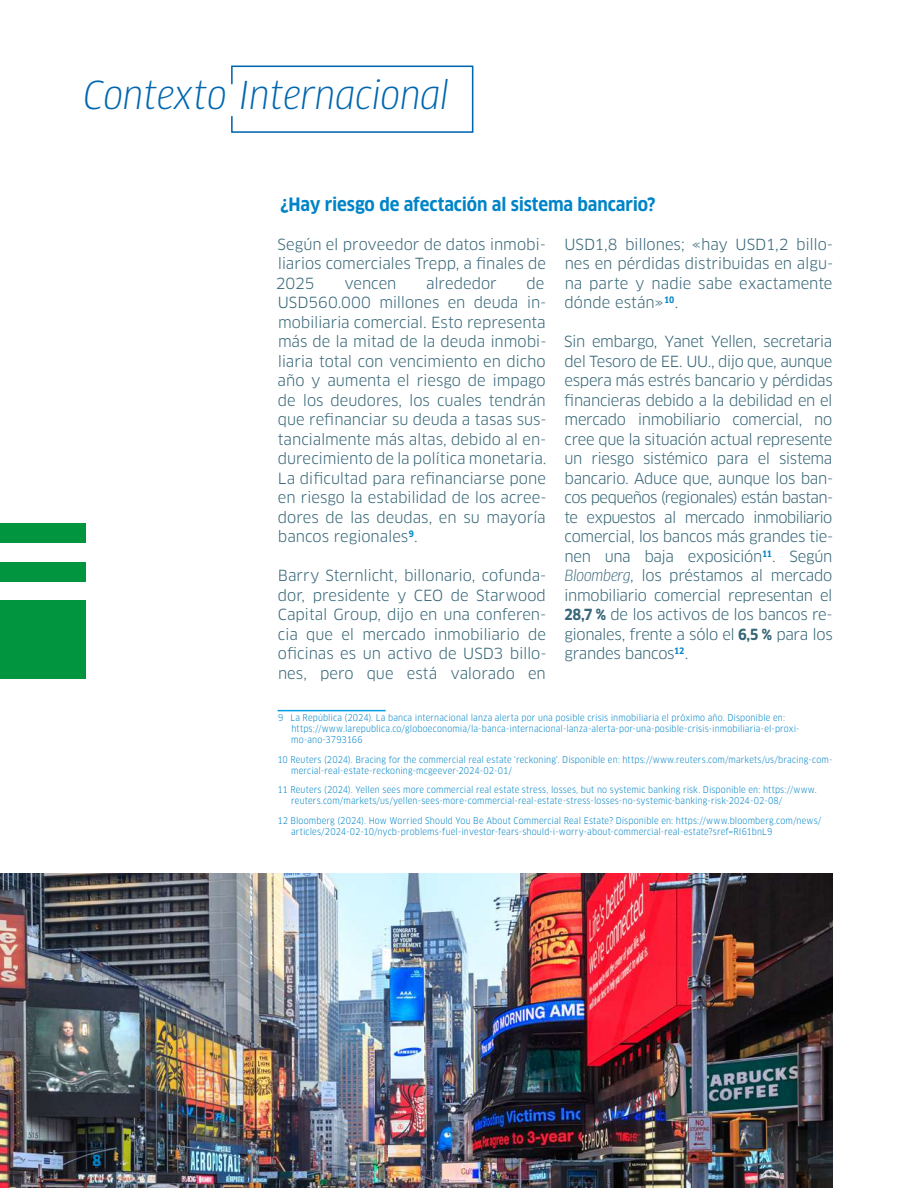
<style>
.page{position:relative;width:918px;height:1188px;background:#fff}
.page>*{position:absolute;margin:0;border:0;box-sizing:border-box;transform-origin:0 0}
.t1{font:italic 37.5px "Clan Pro Narr";color:#0066b0}
.t2{font:700 18px "Clan Pro Narr";letter-spacing:-.005em;color:#0084c8}
.t3{font:15px/19.5px "Clan Pro";letter-spacing:-.005em;color:#366677;text-align:justify}
.t4{font:700 15px "Clan Pro Narr";color:#0084c8}
.t5{font:9px/10.8px "Clan Pro Narr";letter-spacing:.015em;color:#0084c8}
.s1{font-family:"Clan Pro Narr";font-style:italic}
.s2{font-family:"Clan Pro Narr";font-weight:700}
</style>
<div class="page">
<hr style="left:278px;top:710px;width:108px;height:1px;background:#009fe3">
<div style="left:0;top:601px;width:85px;height:78px;background:#00953e"></div>
<div style="left:0;top:562px;width:85px;height:20px;background:#00953e"></div>
<div style="left:0;top:523px;width:85px;height:20px;background:#00953e"></div>
<img style="left:0;top:874px;width:833px;height:314px">
<svg style="left:231px;top:65px;width:243px;height:68px"></svg>
<h1 class="t1" style="left:83px;top:73px;width:367px">Contexto Internacional</h1>
<p class="t2" style="left:280px;top:194px;width:377px">¿Hay riesgo de afectación al sistema bancario?</p>
<p class="t4" style="left:93px;top:1152px;width:10px">8</p>
<p class="t3" style="left:276px;top:235px;width:272px">Según el proveedor de datos inmobi&shy;liarios comerciales Trepp, a finales de 2025</p>
<p class="t3" style="left:564px;top:235px;width:270px">USD1,8 billones; «hay USD1,2 billo&shy;nes en pérdidas distribuidas en algu&shy;na parte y nadie sabe exactamente dónde están»<sup>10</sup>.</p>
<p class="t3" style="left:564px;top:332px;width:271px">Sin embargo, Yanet Yellen, secretaria del Tesoro de EE. UU., dijo que, aunque espera más estrés bancario y pérdidas financieras debido a la debilidad en el mercado inmobiliario comercial, no cree que la situación actual represente un riesgo sistémico para el sistema bancario. Aduce que, aunque los ban&shy;cos pequeños (regionales) están bastan&shy;te expuestos al mercado inmobiliario comercial, los bancos más grandes tie&shy;nen una baja exposición<sup>11</sup>. Según <span class="s1">Bloomberg</span>, los préstamos al mercado inmobiliario comercial representan el <span class="s2">28,7 %</span> de los activos de los bancos re&shy;gionales, frente a sólo el <span class="s2">6,5 %</span> para los grandes bancos<sup>12</sup>.</p>
<p class="t3" style="left:278px;top:274px;width:271px;text-align:left;text-indent:249px">de<br>USD560.000 millones en deuda in&shy;mobiliaria comercial. Esto representa más de la mitad de la deuda inmobi&shy;liaria total con vencimiento en dicho año y aumenta el riesgo de impago de los deudores, los cuales tendrán que refinanciar su deuda a tasas sus&shy;tancialmente más altas, debido al en&shy;durecimiento de la política monetaria.<br>La dificultad para refinanciarse pone en riesgo la estabilidad de los acree&shy;dores de las deudas, en su mayoría bancos regionales<sup>9</sup>.</p>
<p class="t3" style="left:278px;top:566px;width:270px">Barry Sternlicht, billonario, cofunda&shy;dor, presidente y CEO de Starwood Capital Group, dijo en una conferen&shy;cia que el mercado inmobiliario de oficinas es un activo de USD3 billo&shy;nes, pero que está valorado en</p>
<p class="t5" style="left:291px;top:713px;width:510px;text-indent:-13px">9 La República (2024). La banca internacional lanza alerta por una posible crisis inmobiliaria el próximo año. Disponible en: https://www.larepublica.co/globoeconomia/la-banca-internacional-lanza-alerta-por-una-posible-crisis-inmobiliaria-el-proxi&shy;mo-ano-3793166</p>
<p class="t5" style="left:291px;top:754px;width:543px;text-indent:-14px">10 Reuters (2024). Bracing for the commercial real estate 'reckoning'. Disponible en: https://www.reuters.com/markets/us/bracing-com&shy;mercial-real-estate-reckoning-mcgeever-2024-02-01/</p>
<p class="t5" style="left:291px;top:785px;width:527px;text-indent:-14px">11 Reuters (2024). Yellen sees more commercial real estate stress, losses, but no systemic banking risk. Disponible en: https://www. reuters.com/markets/us/yellen-sees-more-commercial-real-estate-stress-losses-no-systemic-banking-risk-2024-02-08/</p>
<p class="t5" style="left:291px;top:815px;width:532px;text-indent:-14px">12 Bloomberg (2024). How Worried Should You Be About Commercial Real Estate? Disponible en: https://www.bloomberg.com/news/ articles/2024-02-10/nycb-problems-fuel-investor-fears-should-i-worry-about-commercial-real-estate?sref=RI61bnL9</p>
<p class="t3" style="left:344px;top:274px;width:54px">vencen</p>
<p class="t3" style="left:426px;top:274px;width:72px">alrededor</p>
</div>
